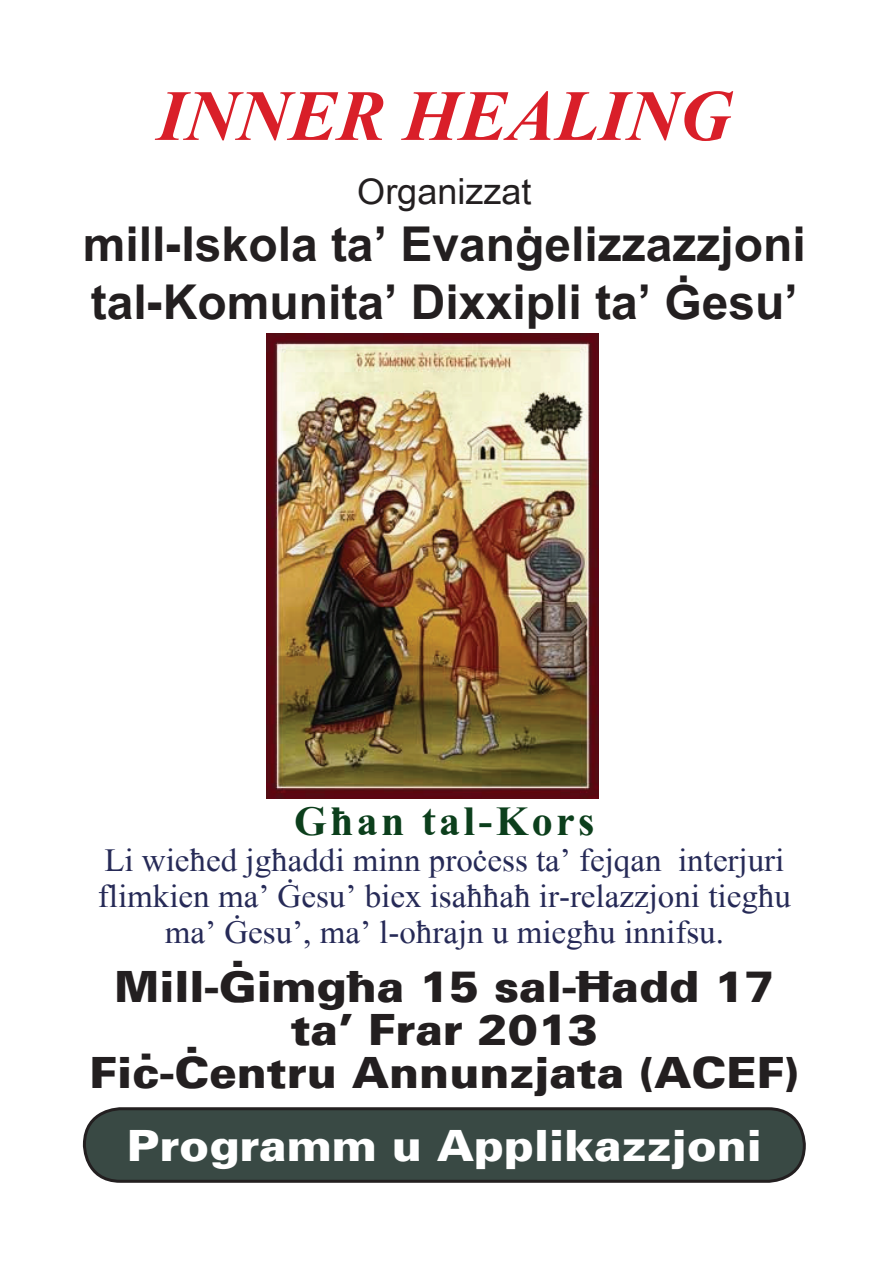
<style>
.page{position:relative;width:893px;height:1263px;background:#fff}
.page>*{position:absolute;margin:0;border:0;box-sizing:border-box;transform-origin:0 0}
.t1{font:italic 700 72px "Maltime New Rom";color:#d91f29}
.t2{font:700 48px/57.6px "Malta";color:#231f20}
.t3{font:43.2px/43.2px "Malt USA Wd";color:#231f20;text-align:center;scale:.83 1}
.t4{font:43.2px "Malt USA Wd";color:#fff;scale:.83 1}
.t5{font:700 42px "Maltime New Rom";letter-spacing:.08em;color:#0c3f1c}
.t6{font:36px "Malta";color:#231f20}
.t7{font:33px/36px "Maltime New Rom";color:#262a57;text-align:center}
</style>
<div class="page">
<div style="left:84px;top:1109px;width:720px;height:72px;background:#394944;border-radius:36px"></div>
<div style="left:83px;top:1107px;width:723px;height:76px;border:3px solid #231f20;border-radius:36px"></div>
<img style="left:267px;top:333px;width:332px;height:466px">
<h1 class="t1" style="left:157px;top:75px;width:576px">INNER HEALING</h1>
<p class="t6" style="left:357px;top:171px;width:176px">Organizzat</p>
<h2 class="t2" style="left:83px;top:215px;width:724px">mill-Iskola ta’ Evan[elizzazzjoni tal-Komunita’ Dixxipli ta’ {esu’</h2>
<p class="t5" style="left:294px;top:797px;width:302px">G]an tal-Kors</p>
<p class="t7" style="left:98px;top:842px;width:694px">Li wie]ed jg]addi minn pro`ess ta’ fejqan interjuri flimkien ma’ {esu’ biex isa]]a] ir-relazzjoni tieg]u ma’ {esu’, ma’ l-o]rajn u mieg]u innifsu.</p>
<h3 class="t3" style="left:90px;top:964px;width:856px">Mill-{img]a 15 sal-}add 17 ta’ Frar 2013<br>Fi`-¬entru Annunzjata (ACEF)</h3>
<h3 class="t4" style="left:127px;top:1119px;width:766px">Programm u Applikazzjoni</h3>
</div>
